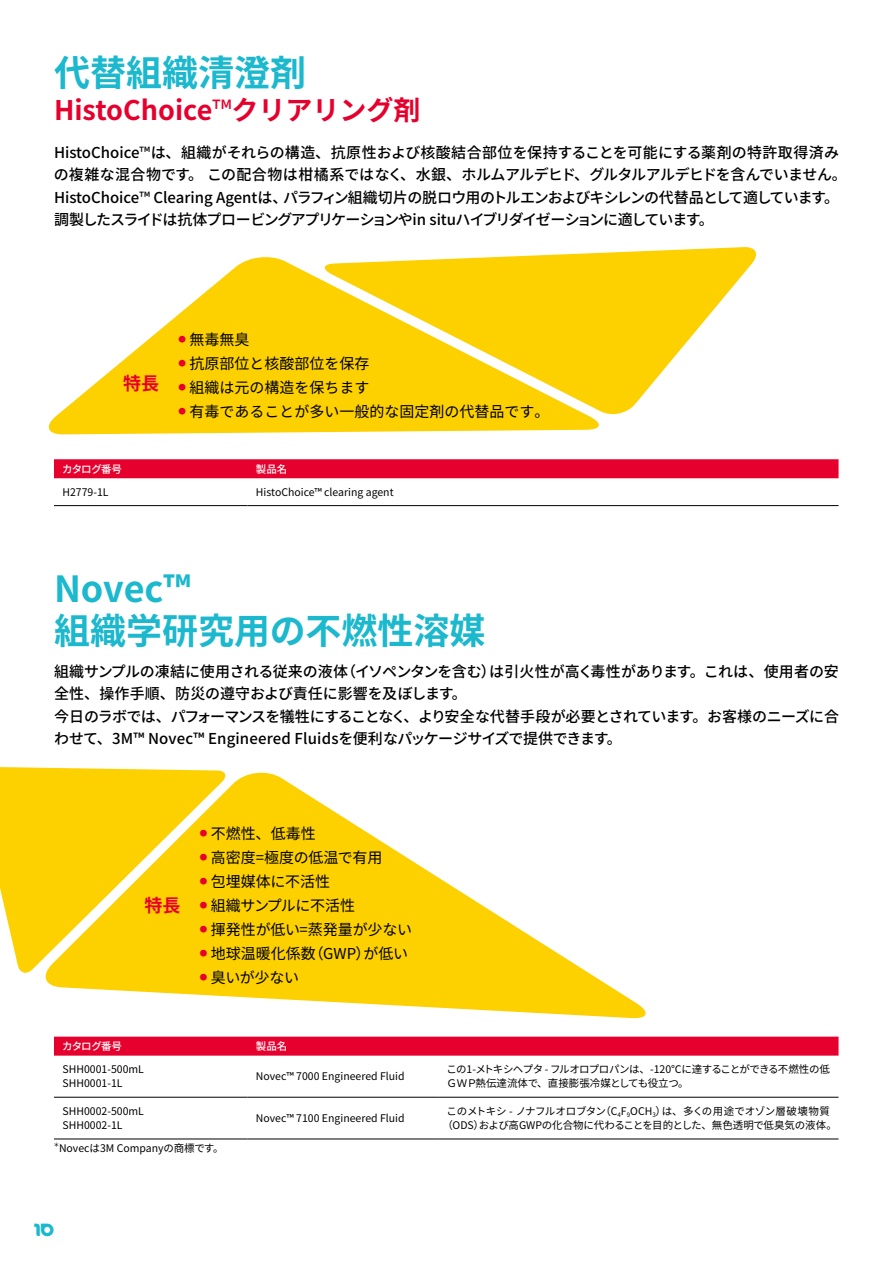
<style>
.page{position:relative;width:893px;height:1263px;background:#fff}
.page>*{position:absolute;margin:0;border:0;box-sizing:border-box;transform-origin:0 0}
.t1{font:700 36px/42px "Noto Sans CJ Kjp";color:#1bb8ce}
.t2{font:700 27px "Noto Sans CJ Kjp";color:#e6002d}
.t3{font:700 18px "Noto Sans CJ Kjp";color:#e6002d}
.t4{font:18px "Merck";color:#1bb8ce}
.t5{font:500 15px/22.5px "Noto Sans CJ Kjp";letter-spacing:-.02em;color:#000}
.t6{font:15px "Noto Sans CJ Kjp";color:#000}
.t7{font:15px "Noto Sans CJ Kjp";letter-spacing:-.025em;color:#000}
.t8{font:10.5px/14.2px "Noto Sans CJ Kjp";color:#000}
.t9{font:10.5px/14.2px "Noto Sans CJ Kjp";letter-spacing:-.04em;color:#000}
.t10{font:500 10.5px "Noto Sans CJ Kjp";letter-spacing:-.03em;color:#fff}
.t11{font:6.15px "Noto Sans CJ Kjp";color:#000}
.s1{font-weight:400}
</style>
<div class="page">
<svg style="left:0;top:767px;width:118px;height:206px;background:#fdd520"></svg>
<svg style="left:40px;top:769px;width:606px;height:250px;fill:#fdd000"></svg>
<svg style="left:573px;top:247px;width:183px;height:168px;fill:#fdd000"></svg>
<svg style="left:48px;top:254px;width:555px;height:180px;fill:#fdd000"></svg>
<div style="left:54px;top:1037px;width:784px;height:19px;background:#e6002d"></div>
<hr style="left:54px;top:1097px;width:193px;height:1px;background:#000">
<hr style="left:247px;top:1097px;width:192px;height:1px;background:#000">
<hr style="left:439px;top:1097px;width:399px;height:1px;background:#000">
<hr style="left:54px;top:1139px;width:193px;height:1px;background:#000">
<hr style="left:247px;top:1139px;width:192px;height:1px;background:#000">
<hr style="left:439px;top:1139px;width:399px;height:1px;background:#000">
<div style="left:54px;top:459px;width:784px;height:19px;background:#e6002d"></div>
<hr style="left:54px;top:505px;width:193px;height:1px;background:#000">
<hr style="left:247px;top:505px;width:591px;height:1px;background:#000">
<h1 class="t1" style="left:54px;top:52px;width:253px">代替組織清澄剤</h1>
<h2 class="t2" style="left:54px;top:95px;width:368px">HistoChoice<span class="s1">™</span>クリアリング剤</h2>
<p class="t5" style="left:54px;top:141px;width:794px">HistoChoice<span class="s1">™</span>は、組織がそれらの構造、抗原性および核酸結合部位を保持することを可能にする薬剤の特許取得済みの複雑な混合物です。 この配合物は柑橘系ではなく、水銀、ホルムアルデヒド、グルタルアルデヒドを含んでいません。HistoChoice<span class="s1">™</span> Clearing Agentは、パラフィン組織切片の脱ロウ用のトルエンおよびキシレンの代替品として適しています。調製したスライドは抗体プロービングアプリケーションやin situハイブリダイゼーションに適しています。</p>
<p class="t3" style="left:123px;top:373px;width:37px">特長</p>
<p class="t6" style="left:179px;top:331px;width:72px"><sup>●</sup> 無毒無臭</p>
<p class="t6" style="left:179px;top:355px;width:192px"><sup>●</sup> 抗原部位と核酸部位を保存</p>
<p class="t6" style="left:179px;top:379px;width:192px"><sup>●</sup> 組織は元の構造を保ちます</p>
<p class="t6" style="left:179px;top:403px;width:372px"><sup>●</sup> 有毒であることが多い一般的な固定剤の代替品です。</p>
<p class="t10" style="left:62px;top:463px;width:61px">カタログ番号</p>
<p class="t10" style="left:256px;top:463px;width:33px">製品名</p>
<p class="t8" style="left:63px;top:485px;width:48px">H2779-1L</p>
<p class="t8" style="left:256px;top:485px;width:139px">HistoChoice™ clearing agent</p>
<h1 class="t1" style="left:54px;top:568px;width:433px">Novec™<br>組織学研究用の不燃性溶媒</h1>
<p class="t5" style="left:54px;top:660px;width:786px">組織サンプルの凍結に使用される従来の液体（イソペンタンを含む）は引火性が高く毒性があります。これは、使用者の安全性、操作手順、防災の遵守および責任に影響を及ぼします。<br>今日のラボでは、パフォーマンスを犠牲にすることなく、より安全な代替手段が必要とされています。お客様のニーズに合わせて、3M™ Novec™ Engineered Fluidsを便利なパッケージサイズで提供できます。</p>
<p class="t3" style="left:145px;top:895px;width:37px">特長</p>
<p class="t6" style="left:200px;top:825px;width:117px"><sup>●</sup> 不燃性、低毒性</p>
<p class="t6" style="left:200px;top:849px;width:184px"><sup>●</sup> 高密度=極度の低温で有用</p>
<p class="t6" style="left:200px;top:873px;width:132px"><sup>●</sup> 包埋媒体に不活性</p>
<p class="t7" style="left:200px;top:897px;width:157px"><sup>●</sup> 組織サンプルに不活性</p>
<p class="t6" style="left:200px;top:921px;width:214px"><sup>●</sup> 揮発性が低い=蒸発量が少ない</p>
<p class="t6" style="left:200px;top:945px;width:210px"><sup>●</sup> 地球温暖化係数（GWP）が低い</p>
<p class="t6" style="left:200px;top:969px;width:101px"><sup>●</sup> 臭いが少ない</p>
<p class="t10" style="left:62px;top:1040px;width:61px">カタログ番号</p>
<p class="t10" style="left:256px;top:1040px;width:33px">製品名</p>
<p class="t8" style="left:63px;top:1062px;width:83px">SHH0001-500mL<br>SHH0001-1L</p>
<p class="t8" style="left:256px;top:1069px;width:150px">Novec™ 7000 Engineered Fluid</p>
<p class="t9" style="left:446px;top:1062px;width:385px">この1-メトキシヘプタ - フルオロプロパンは、-120℃に達することができる不燃性の低<br>ＧＷＰ熱伝達流体で、直接膨張冷媒としても役立つ。</p>
<p class="t8" style="left:63px;top:1104px;width:83px">SHH0002-500mL<br>SHH0002-1L</p>
<p class="t8" style="left:256px;top:1111px;width:150px">Novec™ 7100 Engineered Fluid</p>
<p class="t8" style="left:442px;top:1104px;width:396px;text-align:center">このメトキシ - ノナフルオロブタン（C<sub>4</sub>F<sub>9</sub>OCH<sub>3</sub>）は、多くの用途でオゾン層破壊物質（ODS）および高GWPの化合物に代わることを目的とした、無色透明で低臭気の液体。</p>
<p class="t11" style="left:53px;top:1141px;width:8px">＊</p>
<p class="t8" style="left:59px;top:1142px;width:166px">Novecは3M Companyの商標です。</p>
<p class="t4" style="left:34px;top:1219px;width:22px">10</p>
</div>
